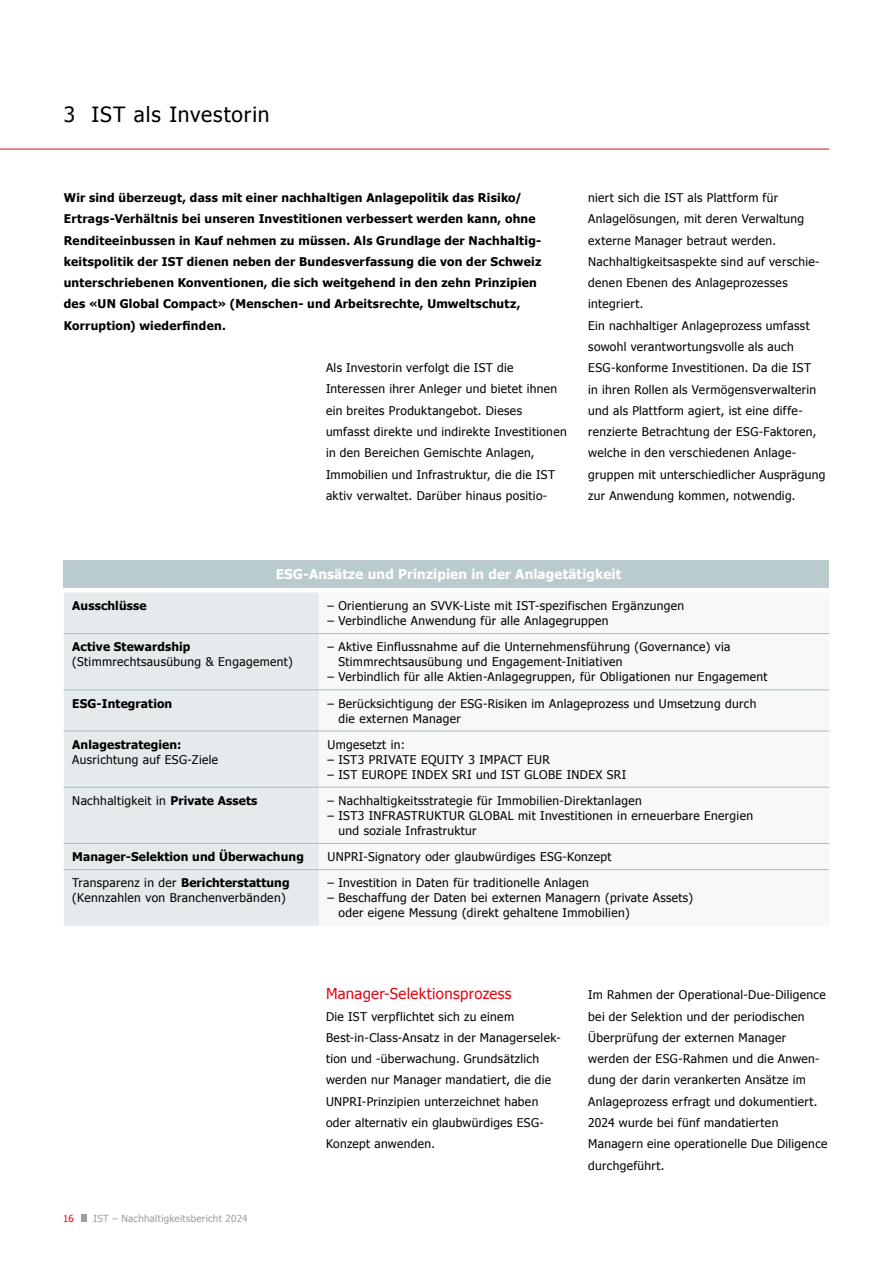
<style>
.page{position:relative;width:893px;height:1263px;background:#fff}
.page>*{position:absolute;margin:0;border:0;box-sizing:border-box;transform-origin:0 0}
.t1{font:21px "Tahoma";letter-spacing:.04em;color:#000}
.t2{font:15px "Tahoma";letter-spacing:.02em;color:#e30613}
.t3{font:700 13.5px "Tahoma";letter-spacing:.01em;color:#fff}
.t4{font:12px/21.3px "Tahoma";letter-spacing:.03em;color:#000}
.t5{font:700 12px/21.3px "Tahoma";letter-spacing:.02em;color:#000}
.t6{font:9.75px "Tahoma";letter-spacing:.03em;color:#9d9d9c}
.t7{font:9.75px "Tahoma";color:#e30613}
.s1{font-weight:700}
</style>
<div class="page">
<svg style="left:81px;top:1214px;width:5px;height:7px"></svg>
<hr style="left:0;top:149px;width:829px;height:1px;background:#e30613">
<div style="left:64px;top:561px;width:765px;height:27px;background:#bacbcd"></div>
<div style="left:64px;top:592px;width:255px;height:334px;background:#e5ebed"></div>
<svg style="left:319px;top:634px;width:510px;height:237px"></svg>
<hr style="left:64px;top:689px;width:255px;height:1px;background:#a8bec2">
<hr style="left:319px;top:689px;width:510px;height:1px;background:#a8bec2">
<hr style="left:64px;top:731px;width:255px;height:1px;background:#a8bec2">
<hr style="left:319px;top:731px;width:510px;height:1px;background:#a8bec2">
<hr style="left:64px;top:787px;width:255px;height:1px;background:#a8bec2">
<hr style="left:319px;top:787px;width:510px;height:1px;background:#a8bec2">
<hr style="left:64px;top:843px;width:255px;height:1px;background:#a8bec2">
<hr style="left:319px;top:843px;width:510px;height:1px;background:#a8bec2">
<hr style="left:64px;top:869px;width:255px;height:1px;background:#a8bec2">
<hr style="left:319px;top:869px;width:510px;height:1px;background:#a8bec2">
<hr style="left:64px;top:633px;width:255px;height:1px;background:#a8bec2">
<hr style="left:319px;top:633px;width:510px;height:1px;background:#a8bec2">
<h1 class="t1" style="left:64px;top:101px;width:207px">3 IST als Investorin</h1>
<p class="t5" style="left:64px;top:186px;width:479px">Wir sind überzeugt, dass mit einer nachhaltigen Anlagepolitik das Risiko/ Ertrags-Verhältnis bei unseren Investitionen verbessert werden kann, ohne Renditeeinbussen in Kauf nehmen zu müssen. Als Grundlage der Nachhaltig&shy;keitspolitik der IST dienen neben der Bundesverfassung die von der Schweiz unterschriebenen Konventionen, die sich weitgehend in den zehn Prinzipien des «UN Global Compact» (Menschen- und Arbeitsrechte, Umweltschutz, Korruption) wiederfinden.</p>
<p class="t4" style="left:326px;top:357px;width:242px">Als Investorin verfolgt die IST die Interessen ihrer Anleger und bietet ihnen ein breites Produktangebot. Dieses umfasst direkte und indirekte Investitionen in den Bereichen Gemischte Anlagen, Immobilien und Infrastruktur, die die IST aktiv verwaltet. Darüber hinaus positio-</p>
<p class="t4" style="left:588px;top:187px;width:239px">niert sich die IST als Plattform für<br>Anlage lösungen, mit deren Verwaltung externe Manager betraut werden.<br>Nachhaltigkeitsaspekte sind auf verschie&shy;denen Ebenen des Anlageprozesses integriert.<br>Ein nachhaltiger Anlageprozess umfasst sowohl verantwortungsvolle als auch ESG-konforme Investitionen. Da die IST<br>in ihren Rollen als Vermögensverwalterin und als Plattform agiert, ist eine diffe&shy;renzierte Betrachtung der ESG-Faktoren, welche in den verschiedenen Anlage&shy;gruppen mit unterschiedlicher Au s prägung zur Anwendung kommen, notwendig.</p>
<p class="t3" style="left:276px;top:565px;width:347px">ESG-Ansätze und Prinzipien in der Anlagetätigkeit</p>
<p class="t5" style="left:72px;top:594px;width:76px">Ausschlüsse</p>
<p class="t4" style="left:327px;top:595px;width:358px">– Orientierung an SVVK-Liste mit IST-spezifischen Ergänzungen</p>
<p class="t4" style="left:327px;top:610px;width:283px">– Verbindliche Anwendung für alle Anlagegruppen</p>
<p class="t5" style="left:72px;top:636px;width:120px">Active Stewardship</p>
<p class="t4" style="left:72px;top:651px;width:222px">(Stimmrechtsausübung &amp; Engagement)</p>
<p class="t4" style="left:338px;top:639px;width:394px;line-height:15px;text-indent:-11px">– Aktive Einflussnahme auf die Unternehmensführung (Governance) via<br>Stimmrechtsausübung und Engagement-Initiativen</p>
<p class="t4" style="left:327px;top:666px;width:442px">– Verbindlich für alle Aktien-Anlagegruppen, für Obligationen nur Engagement</p>
<p class="t5" style="left:72px;top:692px;width:101px">ESG-Integration</p>
<p class="t4" style="left:338px;top:695px;width:419px;line-height:15px;text-indent:-11px">– Berücksichtigung der ESG-Risiken im Anlageprozess und Umsetzung durch die externen Manager</p>
<p class="t5" style="left:72px;top:733px;width:111px">Anlagestrategien:</p>
<p class="t4" style="left:72px;top:748px;width:147px">Ausrichtung auf ESG-Ziele</p>
<p class="t4" style="left:327px;top:733px;width:79px">Umgesetzt in:</p>
<p class="t4" style="left:327px;top:748px;width:224px">– IST3 PRIVATE EQUITY 3 IMPACT EUR</p>
<p class="t4" style="left:327px;top:763px;width:300px">– IST EUROPE INDEX SRI und IST GLOBE INDEX SRI</p>
<p class="t4" style="left:72px;top:789px;width:186px">Nachhaltigkeit in <span class="s1">Private Assets</span></p>
<p class="t4" style="left:327px;top:789px;width:316px">– Nachhaltigkeitsstrategie für Immobilien-Direktanlagen</p>
<p class="t4" style="left:338px;top:807px;width:416px;line-height:15px;text-indent:-11px">– IST3 INFRASTRUKTUR GLOBAL mit Investitionen in erneuerbare Energien und soziale Infrastruktur</p>
<p class="t5" style="left:72px;top:845px;width:233px">Manager-Selektion und Überwachung</p>
<p class="t4" style="left:327px;top:845px;width:286px">UNPRI-Signatory oder glaubwürdiges ESG-Konzept</p>
<p class="t4" style="left:72px;top:875px;width:219px;line-height:15px">Transparenz in der <span class="s1">Berichterstattung </span>(Kennzahlen von Branchenverbänden)</p>
<p class="t4" style="left:327px;top:872px;width:263px">– Investition in Daten für traditionelle Anlagen</p>
<p class="t4" style="left:338px;top:890px;width:356px;line-height:15px;text-indent:-11px">– Beschaffung der Daten bei externen Managern (private Assets) oder eigene Messung (direkt gehaltene Immobilien)</p>
<p class="t7" style="left:63px;top:1211px;width:12px">16</p>
<p class="t6" style="left:93px;top:1211px;width:156px">IST – Nachhaltigkeitsbericht 2024</p>
<p class="t2" style="left:326px;top:984px;width:187px">Manager-Selektions prozess</p>
<p class="t4" style="left:326px;top:1005px;width:236px">Die IST verpflichtet sich zu einem Best-in-Class-Ansatz in der Managerselek&shy;tion und -überwachung. Grundsätzlich werden nur Manager mandatiert, die die UNPRI-Prin zipien unterzeichnet haben oder alternativ ein glaubwürdiges ESG-Konzept anwenden.</p>
<p class="t4" style="left:588px;top:984px;width:241px">Im Rahmen der Operational-Due-Diligence bei der Selektion und der periodischen Überprüfung der externen Manager werden der ESG-Rahmen und die Anwen&shy;dung der darin verankerten Ansätze im Anlage prozess erfragt und dokumentiert.<br>2024 wurde bei fünf mandatierten Managern eine operationelle Due Diligence durchgeführt.</p>
</div>
